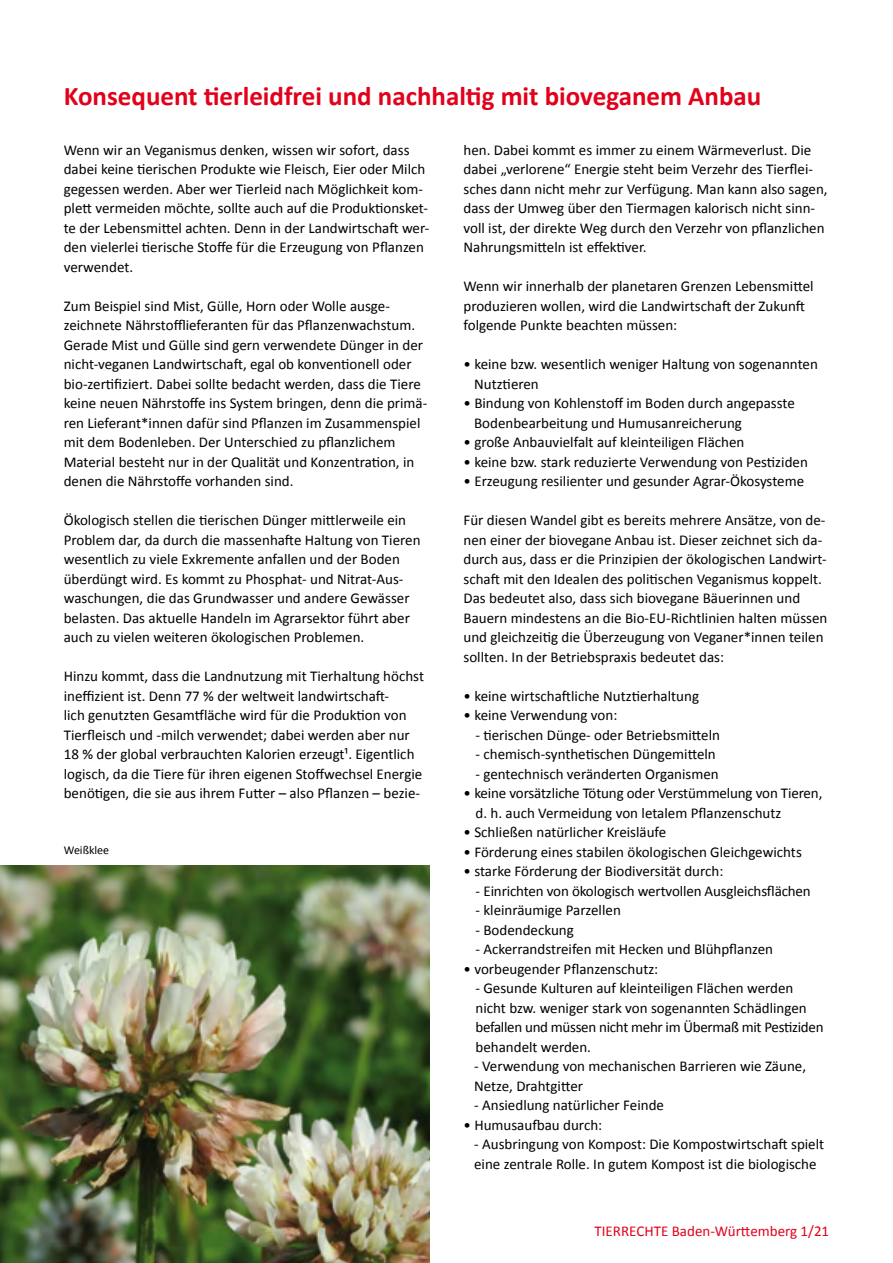
<style>
.page{position:relative;width:893px;height:1263px;background:#fff}
.page>*{position:absolute;margin:0;border:0;box-sizing:border-box;transform-origin:0 0}
.t1{font:700 27px "Calibri";color:#e2001a}
.t2{font:15px/19.5px "Calibri";color:#000}
.t3{font:15px "Calibri";color:#e2001a}
.t4{font:12px "Calibri";color:#000}
</style>
<div class="page">
<img style="left:0;top:865px;width:429px;height:398px">
<h1 class="t1" style="left:64px;top:77px;width:699px">Konsequent tierleidfrei und nachhaltig mit bioveganem Anbau</h1>
<p class="t2" style="left:64px;top:139px;width:367px">Wenn wir an Veganismus denken, wissen wir sofort, dass dabei keine tierischen Produkte wie Fleisch, Eier oder Milch gegessen werden. Aber wer Tierleid nach Möglichkeit kom&shy;plett vermeiden möchte, sollte auch auf die Produktionsket&shy;te der Lebensmittel achten. Denn in der Landwirtschaft wer&shy;den vielerlei tierische Stoffe für die Erzeugung von Pflanzen verwendet.</p>
<p class="t2" style="left:64px;top:295px;width:365px">Zum Beispiel sind Mist, Gülle, Horn oder Wolle ausge&shy;zeichnete Nährstofflieferanten für das Pflanzenwachstum.<br>Gerade Mist und Gülle sind gern verwendete Dünger in der nicht-veganen Landwirtschaft, egal ob konventionell oder bio-zertifiziert. Dabei sollte bedacht werden, dass die Tiere keine neuen Nährstoffe ins System bringen, denn die primä&shy;ren Lieferant*innen dafür sind Pflanzen im Zusammenspiel mit dem Bodenleben. Der Unterschied zu pflanzlichem Material besteht nur in der Qualität und Konzentration, in denen die Nährstoffe vorhanden sind.</p>
<p class="t2" style="left:64px;top:510px;width:358px">Ökologisch stellen die tierischen Dünger mittlerweile ein Problem dar, da durch die massenhafte Haltung von Tieren wesentlich zu viele Exkremente anfallen und der Boden überdüngt wird. Es kommt zu Phosphat- und Nitrat-Aus&shy;waschungen, die das Grundwasser und andere Gewässer belasten. Das aktuelle Handeln im Agrarsektor führt aber auch zu vielen weiteren ökologischen Problemen.</p>
<p class="t2" style="left:64px;top:666px;width:362px">Hinzu kommt, dass die Landnutzung mit Tierhaltung höchst ineffizient ist. Denn 77 % der weltweit landwirtschaft-<br>lich genutzten Gesamtfläche wird für die Produktion von Tierfleisch und -milch verwendet; dabei werden aber nur 18 % der global verbrauchten Kalorien erzeugt¹. Eigentlich logisch, da die Tiere für ihren eigenen Stoffwechsel Energie benötigen, die sie aus ihrem Futter – also Pflanzen – bezie-</p>
<p class="t4" style="left:64px;top:842px;width:47px">Weißklee</p>
<p class="t2" style="left:463px;top:139px;width:366px">hen. Dabei kommt es immer zu einem Wärmeverlust. Die dabei „verlorene“ Energie steht beim Verzehr des Tierflei&shy;sches dann nicht mehr zur Verfügung. Man kann also sagen, dass der Umweg über den Tiermagen kalorisch nicht sinn&shy;voll ist, der direkte Weg durch den Verzehr von pflanzlichen Nahrungsmitteln ist effektiver.</p>
<p class="t2" style="left:463px;top:276px;width:352px">Wenn wir innerhalb der planetaren Grenzen Lebensmittel produzieren wollen, wird die Landwirtschaft der Zukunft folgende Punkte beachten müssen:</p>
<p class="t2" style="left:474px;top:354px;width:345px;text-indent:-11px">• keine bzw. wesentlich weniger Haltung von sogenannten<br>Nutztieren</p>
<p class="t2" style="left:474px;top:393px;width:322px;text-indent:-11px">• Bindung von Kohlenstoff im Boden durch angepasste<br>Bodenbearbeitung und Humusanreicherung</p>
<p class="t2" style="left:463px;top:432px;width:282px">• große Anbauvielfalt auf kleinteiligen Flächen</p>
<p class="t2" style="left:463px;top:451px;width:346px">• keine bzw. stark reduzierte Verwendung von Pestiziden</p>
<p class="t2" style="left:463px;top:471px;width:342px">• Erzeugung resilienter und gesunder Agrar-Ökosysteme</p>
<p class="t2" style="left:463px;top:510px;width:365px">Für diesen Wandel gibt es bereits mehrere Ansätze, von de&shy;nen einer der biovegane Anbau ist. Dieser zeichnet sich da&shy;durch aus, dass er die Prinzipien der ökologischen Landwirt&shy;schaft mit den Idealen des politischen Veganismus koppelt.<br>Das bedeutet also, dass sich biovegane Bäuerinnen und Bauern mindestens an die Bio-EU-Richtlinien halten müssen und gleichzeitig die Überzeugung von Veganer*innen teilen sollten. In der Betriebspraxis bedeutet das:</p>
<p class="t2" style="left:463px;top:685px;width:237px">• keine wirtschaftliche Nutztierhaltung</p>
<p class="t2" style="left:463px;top:705px;width:155px">• keine Verwendung von:</p>
<p class="t2" style="left:475px;top:724px;width:246px">- tierischen Dünge- oder Betriebsmitteln</p>
<p class="t2" style="left:475px;top:744px;width:242px">- chemisch-synthetischen Düngemitteln</p>
<p class="t2" style="left:475px;top:763px;width:245px">- gentechnisch veränderten Organismen</p>
<p class="t2" style="left:475px;top:783px;width:348px;text-indent:-12px">• keine vorsätzliche Tötung oder Verstümmelung von Tieren, d. h. auch Vermeidung von letalem Pflanzenschutz</p>
<p class="t2" style="left:463px;top:822px;width:204px">• Schließen natürlicher Kreisläufe</p>
<p class="t2" style="left:463px;top:841px;width:340px">• Förderung eines stabilen ökologischen Gleichgewichts</p>
<p class="t2" style="left:463px;top:861px;width:261px">• starke Förderung der Biodiversität durch:</p>
<p class="t2" style="left:475px;top:880px;width:337px">- Einrichten von ökologisch wertvollen Ausgleichsflächen</p>
<p class="t2" style="left:475px;top:900px;width:147px">- kleinräumige Parzellen</p>
<p class="t2" style="left:475px;top:919px;width:100px">- Bodendeckung</p>
<p class="t2" style="left:475px;top:939px;width:299px">- Ackerrandstreifen mit Hecken und Blühpflanzen</p>
<p class="t2" style="left:463px;top:958px;width:196px">• vorbeugender Pflanzenschutz:</p>
<p class="t2" style="left:475px;top:978px;width:350px">- Gesunde Kulturen auf kleinteiligen Flächen werden nicht bzw. weniger stark von sogenannten Schädlingen befallen und müssen nicht mehr im Übermaß mit Pestiziden behandelt werden.</p>
<p class="t2" style="left:474px;top:1056px;width:333px">- Verwendung von mechanischen Barrieren wie Zäune,<br>Netze, Drahtgitter</p>
<p class="t2" style="left:474px;top:1095px;width:191px">- Ansiedlung natürlicher Feinde</p>
<p class="t2" style="left:463px;top:1114px;width:140px">• Humusaufbau durch:</p>
<p class="t2" style="left:474px;top:1134px;width:352px">- Ausbringung von Kompost: Die Kompostwirtschaft spielt eine zentrale Rolle. In gutem Kompost ist die biologische</p>
<p class="t3" style="left:595px;top:1221px;width:236px">TIERRECHTE Baden-Württemberg 1/21</p>
</div>
